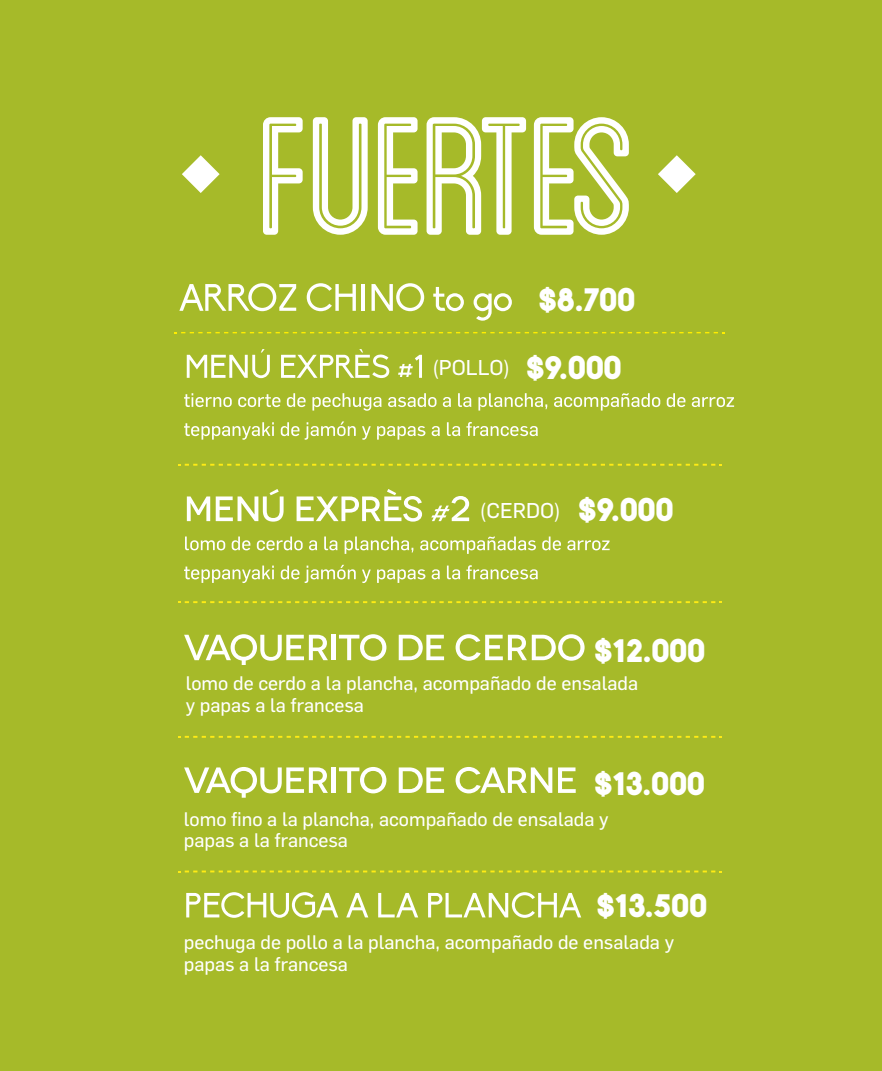
<style>
.page{position:relative;width:882px;height:1071px;background:#a6ba29}
.page>*{position:absolute;margin:0;border:0;box-sizing:border-box;transform-origin:0 0}
.t1{font:237.47px "Blanch Caps Inline";letter-spacing:-.04em;color:#fff}
.t2{font:900 31.85px/67.7px "Biko";letter-spacing:-.07em;color:#fff;text-align:center}
.t3{font:21px "Flama Basic";color:#fff}
.t4{font:19.25px/21.7px "Flama Basic";color:#fff}
</style>
<div class="page">
<svg style="left:182px;top:155px;width:38px;height:38px"></svg>
<svg style="left:658px;top:155px;width:38px;height:38px"></svg>
<svg style="left:187px;top:349px;width:83px;height:29px"></svg>
<svg style="left:281px;top:349px;width:108px;height:29px"></svg>
<svg style="left:398px;top:355px;width:24px;height:23px"></svg>
<svg style="left:184px;top:393px;width:48px;height:14px"></svg>
<svg style="left:238px;top:394px;width:42px;height:13px"></svg>
<svg style="left:287px;top:393px;width:19px;height:14px"></svg>
<svg style="left:312px;top:393px;width:70px;height:18px"></svg>
<svg style="left:388px;top:393px;width:49px;height:14px"></svg>
<svg style="left:443px;top:397px;width:8px;height:10px"></svg>
<svg style="left:458px;top:393px;width:13px;height:14px"></svg>
<svg style="left:478px;top:393px;width:69px;height:18px"></svg>
<svg style="left:554px;top:393px;width:106px;height:18px"></svg>
<svg style="left:667px;top:393px;width:18px;height:14px"></svg>
<svg style="left:692px;top:397px;width:42px;height:10px"></svg>
<svg style="left:184px;top:422px;width:90px;height:18px"></svg>
<svg style="left:281px;top:422px;width:18px;height:14px"></svg>
<svg style="left:305px;top:422px;width:51px;height:18px"></svg>
<svg style="left:362px;top:426px;width:9px;height:14px"></svg>
<svg style="left:377px;top:426px;width:48px;height:14px"></svg>
<svg style="left:432px;top:426px;width:8px;height:10px"></svg>
<svg style="left:447px;top:422px;width:13px;height:14px"></svg>
<svg style="left:466px;top:422px;width:72px;height:14px"></svg>
<svg style="left:187px;top:496px;width:23px;height:25px"></svg>
<svg style="left:216px;top:489px;width:68px;height:33px"></svg>
<svg style="left:297px;top:489px;width:125px;height:33px"></svg>
<svg style="left:431px;top:496px;width:38px;height:25px"></svg>
<svg style="left:185px;top:537px;width:40px;height:13px"></svg>
<svg style="left:232px;top:537px;width:18px;height:13px"></svg>
<svg style="left:257px;top:537px;width:46px;height:13px"></svg>
<svg style="left:309px;top:540px;width:8px;height:10px"></svg>
<svg style="left:324px;top:537px;width:14px;height:13px"></svg>
<svg style="left:345px;top:537px;width:68px;height:17px"></svg>
<svg style="left:420px;top:536px;width:116px;height:18px"></svg>
<svg style="left:542px;top:537px;width:19px;height:13px"></svg>
<svg style="left:567px;top:540px;width:43px;height:10px"></svg>
<svg style="left:184px;top:566px;width:90px;height:17px"></svg>
<svg style="left:281px;top:566px;width:18px;height:13px"></svg>
<svg style="left:305px;top:565px;width:51px;height:18px"></svg>
<svg style="left:362px;top:570px;width:9px;height:13px"></svg>
<svg style="left:377px;top:569px;width:48px;height:14px"></svg>
<svg style="left:432px;top:569px;width:8px;height:10px"></svg>
<svg style="left:447px;top:566px;width:13px;height:13px"></svg>
<svg style="left:466px;top:565px;width:72px;height:14px"></svg>
<svg style="left:186px;top:892px;width:152px;height:26px"></svg>
<svg style="left:346px;top:893px;width:22px;height:24px"></svg>
<svg style="left:378px;top:893px;width:40px;height:24px"></svg>
<svg style="left:428px;top:892px;width:153px;height:26px"></svg>
<svg style="left:184px;top:767px;width:144px;height:31px"></svg>
<hr style="left:332px;top:767px;width:4px;height:26px;background:#fff">
<svg style="left:339px;top:767px;width:47px;height:26px"></svg>
<svg style="left:399px;top:767px;width:45px;height:26px"></svg>
<svg style="left:456px;top:767px;width:96px;height:26px"></svg>
<svg style="left:558px;top:767px;width:18px;height:26px"></svg>
<svg style="left:178px;top:464px;width:300px;height:2px"></svg>
<svg style="left:482px;top:464px;width:240px;height:2px"></svg>
<svg style="left:178px;top:601px;width:300px;height:2px"></svg>
<svg style="left:482px;top:601px;width:240px;height:2px"></svg>
<svg style="left:178px;top:871px;width:300px;height:1px"></svg>
<svg style="left:482px;top:871px;width:240px;height:1px"></svg>
<svg style="left:178px;top:736px;width:300px;height:2px"></svg>
<svg style="left:482px;top:736px;width:240px;height:2px"></svg>
<svg style="left:179px;top:283px;width:117px;height:28px"></svg>
<svg style="left:307px;top:283px;width:49px;height:28px"></svg>
<hr style="left:362px;top:284px;width:3px;height:27px;background:#fff">
<svg style="left:372px;top:283px;width:52px;height:28px"></svg>
<svg style="left:433px;top:287px;width:31px;height:24px"></svg>
<svg style="left:474px;top:293px;width:38px;height:28px"></svg>
<svg style="left:175px;top:332px;width:302px;height:1px"></svg>
<svg style="left:482px;top:332px;width:242px;height:1px"></svg>
<svg style="left:184px;top:634px;width:144px;height:31px"></svg>
<hr style="left:332px;top:635px;width:4px;height:25px;background:#fff">
<svg style="left:339px;top:634px;width:47px;height:27px"></svg>
<svg style="left:399px;top:635px;width:45px;height:25px"></svg>
<svg style="left:456px;top:634px;width:129px;height:27px"></svg>
<h1 class="t1" style="left:256px;top:68px;width:385px">Fuertes</h1>
<p class="t3" style="left:432px;top:352px;width:79px">(POLLO)</p>
<h2 class="t2" style="left:526px;top:266px;width:111px">$8.700 $9.000</h2>
<p class="t3" style="left:480px;top:496px;width:82px">(CERDO)</p>
<h2 class="t2" style="left:578px;top:476px;width:98px">$9.000</h2>
<h2 class="t2" style="left:594px;top:617px;width:113px">$12.000</h2>
<p class="t4" style="left:186px;top:671px;width:454px">lomo de cerdo a la plancha, acompañado de ensalada y papas a la francesa</p>
<h2 class="t2" style="left:594px;top:750px;width:113px">$13.000</h2>
<p class="t4" style="left:184px;top:807px;width:426px">lomo fino a la plancha, acompañado de ensalada y papas a la francesa</p>
<h2 class="t2" style="left:597px;top:873px;width:113px">$13.500</h2>
<p class="t4" style="left:184px;top:930px;width:492px">pechuga de pollo a la plancha, acompañado de ensalada y papas a la francesa</p>
</div>
